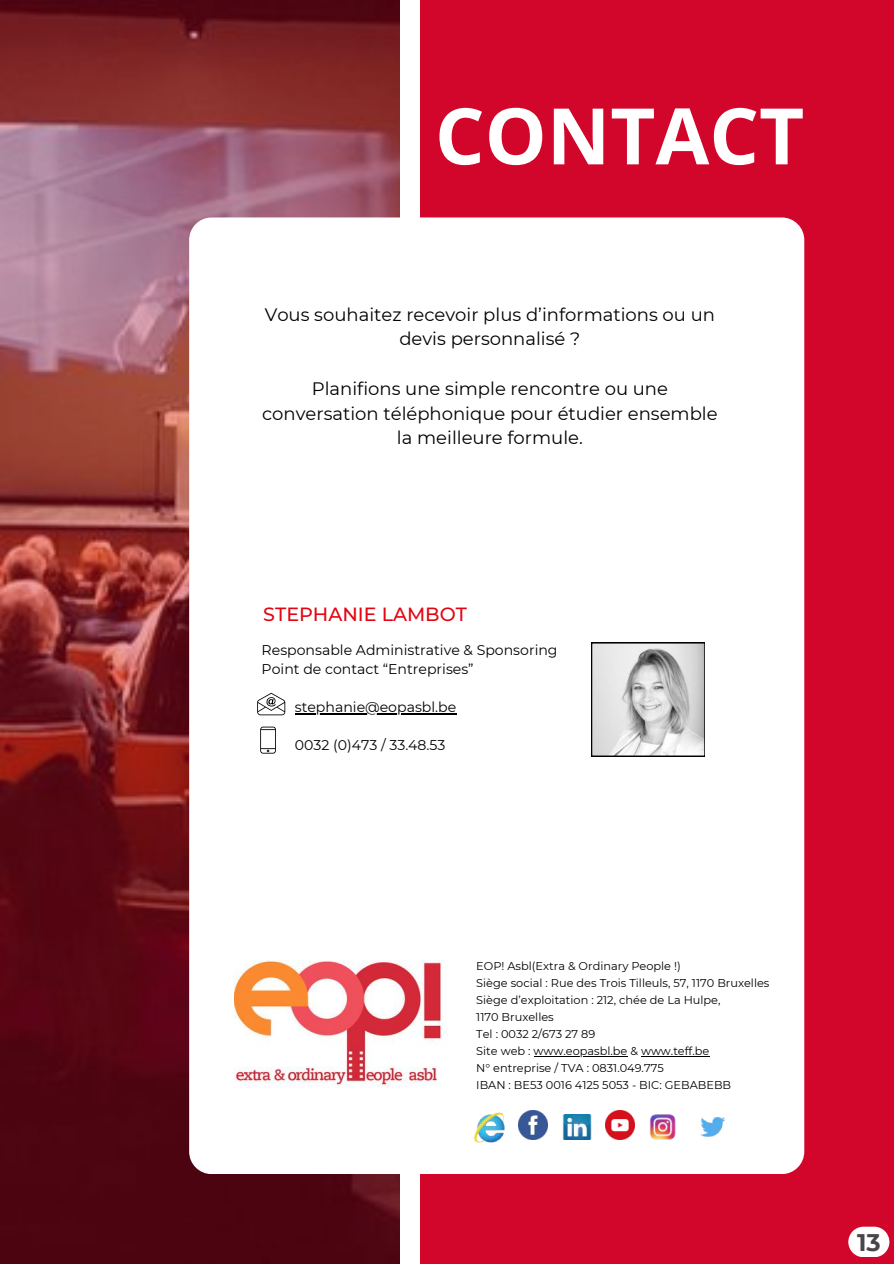
<style>
.page{position:relative;width:894px;height:1264px;background:#fff}
.page>*{position:absolute;margin:0;border:0;box-sizing:border-box;transform-origin:0 0}
.t1{font:700 78px "Open Sans";color:#fff}
.t2{font:700 24px "Montserrat";color:#4a4549}
.t3{font:500 19.05px "Montserrat";color:#e20612}
.t4{font:18px/24.8px "Montserrat";color:#000;text-align:center}
.t5{font:14.1px/19.2px "Montserrat";color:#000}
.t6{font:11.4px/17px "Montserrat";color:#000}
</style>
<div class="page">
<div style="left:0;top:0;width:893px;height:1263px;background:#d2062a"></div>
<img style="left:0;top:0;width:400px;height:1263px">
<div style="left:400px;top:0;width:20px;height:1263px;background:#fff"></div>
<div style="left:189px;top:217px;width:615px;height:956px;background:#fff;border-radius:23px"></div>
<img style="left:562px;top:1114px;width:29px;height:25px">
<img style="left:605px;top:1110px;width:29px;height:29px">
<img style="left:649px;top:1114px;width:27px;height:26px">
<img style="left:518px;top:1110px;width:29px;height:29px">
<img style="left:700px;top:1117px;width:26px;height:20px">
<img style="left:474px;top:1112px;width:31px;height:31px">
<svg style="left:591px;top:642px;width:113px;height:114px;background:#cacaca"></svg>
<svg style="left:257px;top:692px;width:28px;height:23px"></svg>
<svg style="left:260px;top:726px;width:16px;height:27px"></svg>
<img style="left:234px;top:960px;width:211px;height:128px">
<hr style="left:533px;top:1055px;width:94px;height:1px;background:#000">
<hr style="left:641px;top:1055px;width:68px;height:1px;background:#000">
<hr style="left:295px;top:713px;width:161px;height:1px;background:#000">
<svg style="left:848px;top:1226px;width:41px;height:31px"></svg>
<h1 class="t1" style="left:435px;top:81px;width:371px">CONTACT</h1>
<h3 class="t4" style="left:265px;top:302px;width:451px">Vous souhaitez recevoir plus d’informations ou un devis personnalisé ?</h3>
<h3 class="t4" style="left:262px;top:376px;width:457px">Planifions une simple rencontre ou une conversation téléphonique pour étudier ensemble la meilleure formule.</h3>
<h3 class="t3" style="left:263px;top:602px;width:205px">STEPHANIE LAMBOT</h3>
<p class="t5" style="left:261px;top:640px;width:297px">Responsable Administrative &amp; Sponsoring<br>Point de contact “Entreprises”</p>
<p class="t5" style="left:295px;top:697px;width:163px">stephanie@eopasbl.be</p>
<p class="t5" style="left:295px;top:735px;width:152px">0032 (0)473 / 33.48.53</p>
<p class="t6" style="left:476px;top:957px;width:294px">EOP! Asbl(Extra &amp; Ordinary People !)<br>Siège social : Rue des Trois Tilleuls, 57, 1170 Bruxelles Siège d’exploitation : 212, chée de La Hulpe,<br>1170 Bruxelles<br>Tel : 0032 2/673 27 89<br>Site web : www.eopasbl.be &amp; www.teff.be<br>N° entreprise / TVA : 0831.049.775<br>IBAN : BE53 0016 4125 5053 - BIC: GEBABEBB</p>
<h2 class="t2" style="left:856px;top:1227px;width:25px">13</h2>
</div>
